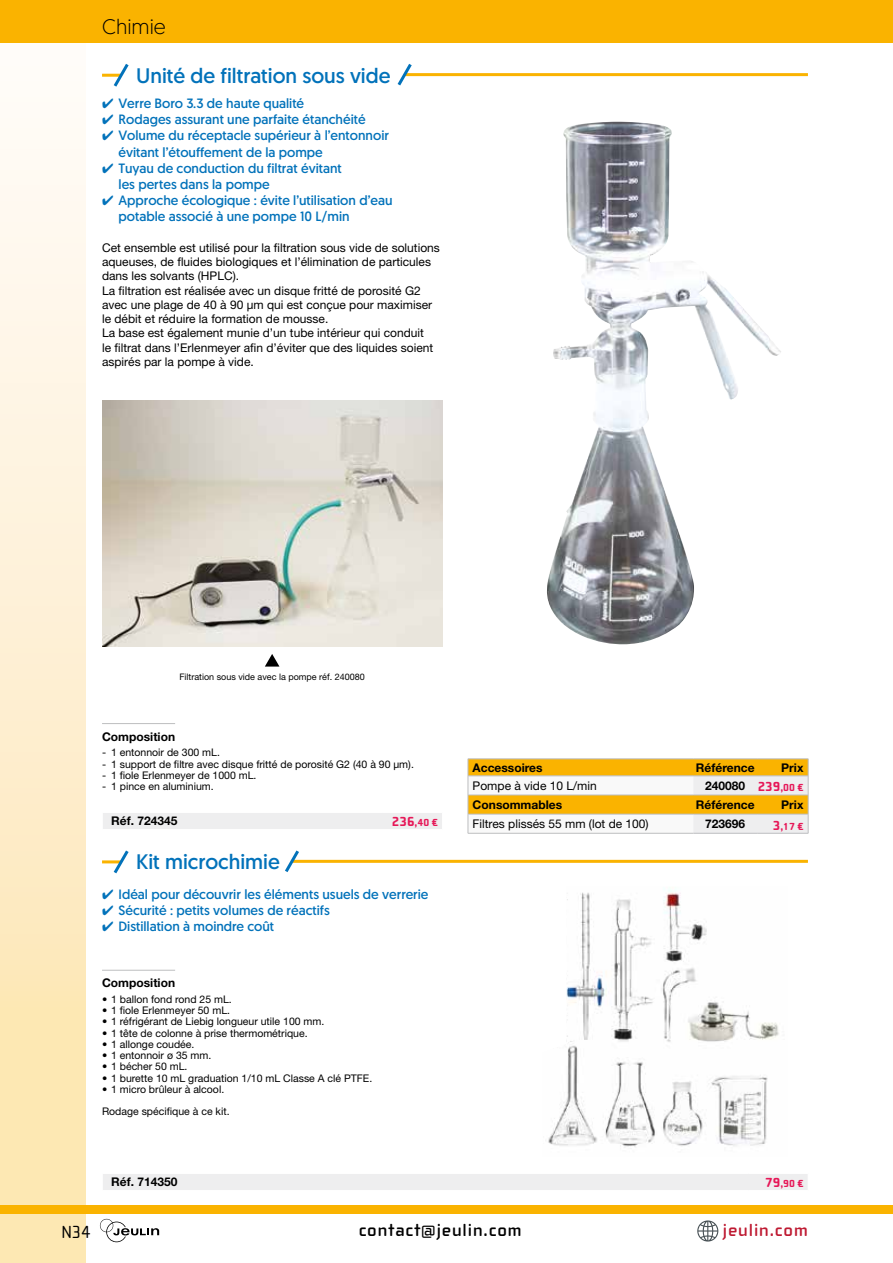
<style>
.page{position:relative;width:893px;height:1263px;background:#fff}
.page>*{position:absolute;margin:0;border:0;box-sizing:border-box;transform-origin:0 0}
.t1{font:21px "Geomanist";color:#0272ba}
.t2{font:300 21px "Geomanist";color:#000}
.t3{font:700 18px "Cholla Wide OT";letter-spacing:.05em;color:#000}
.t4{font:700 18px "Cholla Wide OT";letter-spacing:.05em;color:#be1a32}
.t5{font:18px "Cholla Wide OT";color:#000}
.t6{font:13.5px/16.2px "Geomanist";color:#0272ba}
.t7{font:12px/14.2px "Helvetica Neue";color:#000}
.t8{font:700 12px "Helvetica Neue";color:#000}
.t9{font:10.5px/22.5px "Helvetica Neue";color:#000}
.t10{font:800 10.5px "Cholla Wide OT";color:#e61858}
.t11{font:9px "Helvetica Neue";color:#000}
.s1{font-size:13.5px}
.s2{font-family:"Cholla Wide OT";font-weight:800;font-size:13.5px;color:#e61858}
</style>
<div class="page">
<div style="left:0;top:0;width:85px;height:1263px;background:linear-gradient(to bottom,#fffdfe,#fde4aa)"></div>
<div style="left:0;top:0;width:893px;height:43px;background:#fab300"></div>
<svg style="left:100px;top:1219px;width:59px;height:23px"></svg>
<svg style="left:697px;top:1220px;width:21px;height:21px"></svg>
<div style="left:0;top:1205px;width:893px;height:8px;background:#fab300"></div>
<div style="left:103px;top:813px;width:339px;height:16px;background:#eeeeef"></div>
<hr style="left:102px;top:74px;width:19px;height:3px;background:#fab300">
<svg style="left:111px;top:63px;width:18px;height:24px"></svg>
<hr style="left:405px;top:73px;width:403px;height:3px;background:#fab300">
<svg style="left:397px;top:63px;width:17px;height:23px"></svg>
<hr style="left:102px;top:723px;width:73px;height:1px;background:#bdbec0">
<img style="left:547px;top:124px;width:234px;height:521px">
<hr style="left:102px;top:860px;width:19px;height:3px;background:#fab300">
<svg style="left:111px;top:850px;width:18px;height:24px"></svg>
<hr style="left:291px;top:860px;width:517px;height:3px;background:#fab300">
<svg style="left:285px;top:850px;width:17px;height:22px"></svg>
<img style="left:548px;top:889px;width:231px;height:259px">
<img style="left:102px;top:400px;width:340px;height:247px">
<hr style="left:102px;top:970px;width:73px;height:1px;background:#bdbec0">
<div style="left:103px;top:1174px;width:705px;height:16px;background:#eeeeef"></div>
<hr style="left:468px;top:758px;width:225px;height:1px;background:#bdbec0">
<hr style="left:693px;top:758px;width:64px;height:1px;background:#bdbec0">
<hr style="left:757px;top:758px;width:51px;height:1px;background:#bdbec0">
<hr style="left:468px;top:833px;width:225px;height:1px;background:#bdbec0">
<hr style="left:693px;top:833px;width:64px;height:1px;background:#bdbec0">
<hr style="left:757px;top:833px;width:51px;height:1px;background:#bdbec0">
<svg style="left:468px;top:759px;width:341px;height:74px"></svg>
<svg style="left:265px;top:654px;width:14px;height:12px"></svg>
<h1 class="t2" style="left:102px;top:13px;width:65px">Chimie</h1>
<h1 class="t1" style="left:136px;top:62px;width:256px">Unité de filtration sous vide</h1>
<p class="t6" style="left:102px;top:95px;width:204px">✔ Verre Boro 3.3 de haute qualité</p>
<p class="t6" style="left:102px;top:111px;width:265px">✔ Rodages assurant une parfaite étanchéité</p>
<p class="t6" style="left:119px;top:127px;width:272px;text-indent:-16px">✔ Volume du réceptacle supérieur à l’entonnoir évitant l’étouffement de la pompe</p>
<p class="t6" style="left:119px;top:160px;width:225px;text-indent:-16px">✔ Tuyau de conduction du filtrat évitant les pertes dans la pompe</p>
<p class="t6" style="left:119px;top:192px;width:275px;text-indent:-16px">✔ Approche écologique : évite l’utilisation d’eau potable associé à une pompe 10 L/min</p>
<p class="t7" style="left:102px;top:240px;width:339px">Cet ensemble est utilisé pour la filtration sous vide de solutions aqueuses, de fluides biologiques et l’élimination de particules dans les solvants (HPLC).<br>La filtration est réalisée avec un disque fritté de porosité G2 avec une plage de 40 à 90 µm qui est conçue pour maximiser le débit et réduire la formation de mousse.<br>La base est également munie d’un tube intérieur qui conduit<br>le filtrat dans l’Erlenmeyer afin d’éviter que des liquides soient aspirés par la pompe à vide.</p>
<p class="t11" style="left:179px;top:672px;width:187px">Filtration sous vide avec la pompe réf. 240080</p>
<p class="t8" style="left:102px;top:729px;width:75px">Composition</p>
<p class="t9" style="left:102px;top:741px;width:119px">- 1 entonnoir de 300 mL.</p>
<p class="t9" style="left:102px;top:752px;width:313px">- 1 support de filtre avec disque fritté de porosité G2 (40 à 90 µm).</p>
<p class="t9" style="left:102px;top:764px;width:156px">- 1 fiole Erlenmeyer de 1000 mL.</p>
<p class="t9" style="left:102px;top:775px;width:113px">- 1 pince en aluminium.</p>
<p class="t8" style="left:111px;top:813px;width:68px">Réf. 724345</p>
<p class="t10" style="left:392px;top:817px;width:47px"><span class="s1">236</span>,40 €</p>
<h1 class="t1" style="left:136px;top:848px;width:145px">Kit microchimie</h1>
<p class="t6" style="left:102px;top:886px;width:328px">✔ Idéal pour découvrir les éléments usuels de verrerie</p>
<p class="t6" style="left:102px;top:902px;width:229px">✔ Sécurité : petits volumes de réactifs</p>
<p class="t6" style="left:102px;top:918px;width:174px">✔ Distillation à moindre coût</p>
<p class="t8" style="left:102px;top:976px;width:75px">Composition</p>
<p class="t9" style="left:102px;top:988px;width:131px">• 1 ballon fond rond 25 mL.</p>
<p class="t9" style="left:102px;top:999px;width:130px">• 1 fiole Erlenmeyer 50 mL.</p>
<p class="t9" style="left:102px;top:1010px;width:224px">• 1 réfrigérant de Liebig longueur utile 100 mm.</p>
<p class="t9" style="left:102px;top:1021px;width:207px">• 1 tête de colonne à prise thermométrique.</p>
<p class="t9" style="left:102px;top:1033px;width:94px">• 1 allonge coudée.</p>
<p class="t9" style="left:102px;top:1044px;width:111px">• 1 entonnoir ø 35 mm.</p>
<p class="t9" style="left:102px;top:1055px;width:87px">• 1 bécher 50 mL.</p>
<p class="t9" style="left:102px;top:1066px;width:272px">• 1 burette 10 mL graduation 1/10 mL Classe A clé PTFE.</p>
<p class="t9" style="left:102px;top:1078px;width:129px">• 1 micro brûleur à alcool.<br>Rodage spécifique à ce kit.</p>
<p class="t8" style="left:473px;top:760px;width:71px">Accessoires</p>
<p class="t8" style="left:696px;top:760px;width:60px">Référence</p>
<p class="t8" style="left:781px;top:760px;width:24px">Prix</p>
<p class="t7" style="left:473px;top:778px;width:126px">Pompe à vide 10 L/min</p>
<p class="t8" style="left:705px;top:778px;width:100px">240080 <span class="s2">239</span><sub>,00</sub> <sub>€</sub></p>
<p class="t8" style="left:473px;top:797px;width:91px">Consommables</p>
<p class="t8" style="left:696px;top:797px;width:60px">Référence</p>
<p class="t8" style="left:781px;top:797px;width:24px">Prix</p>
<p class="t7" style="left:473px;top:817px;width:178px">Filtres plissés 55 mm (lot de 100)</p>
<p class="t8" style="left:705px;top:817px;width:42px">723696</p>
<p class="t10" style="left:773px;top:820px;width:32px"><span class="s1">3</span>,17 €</p>
<p class="t8" style="left:111px;top:1174px;width:68px">Réf. 714350</p>
<p class="t10" style="left:765px;top:1178px;width:40px"><span class="s1">79</span>,90 €</p>
<h2 class="t5" style="left:62px;top:1222px;width:30px">N34</h2>
<h2 class="t3" style="left:359px;top:1220px;width:164px">contact@jeulin.com</h2>
<h2 class="t4" style="left:723px;top:1220px;width:86px">jeulin.com</h2>
</div>
